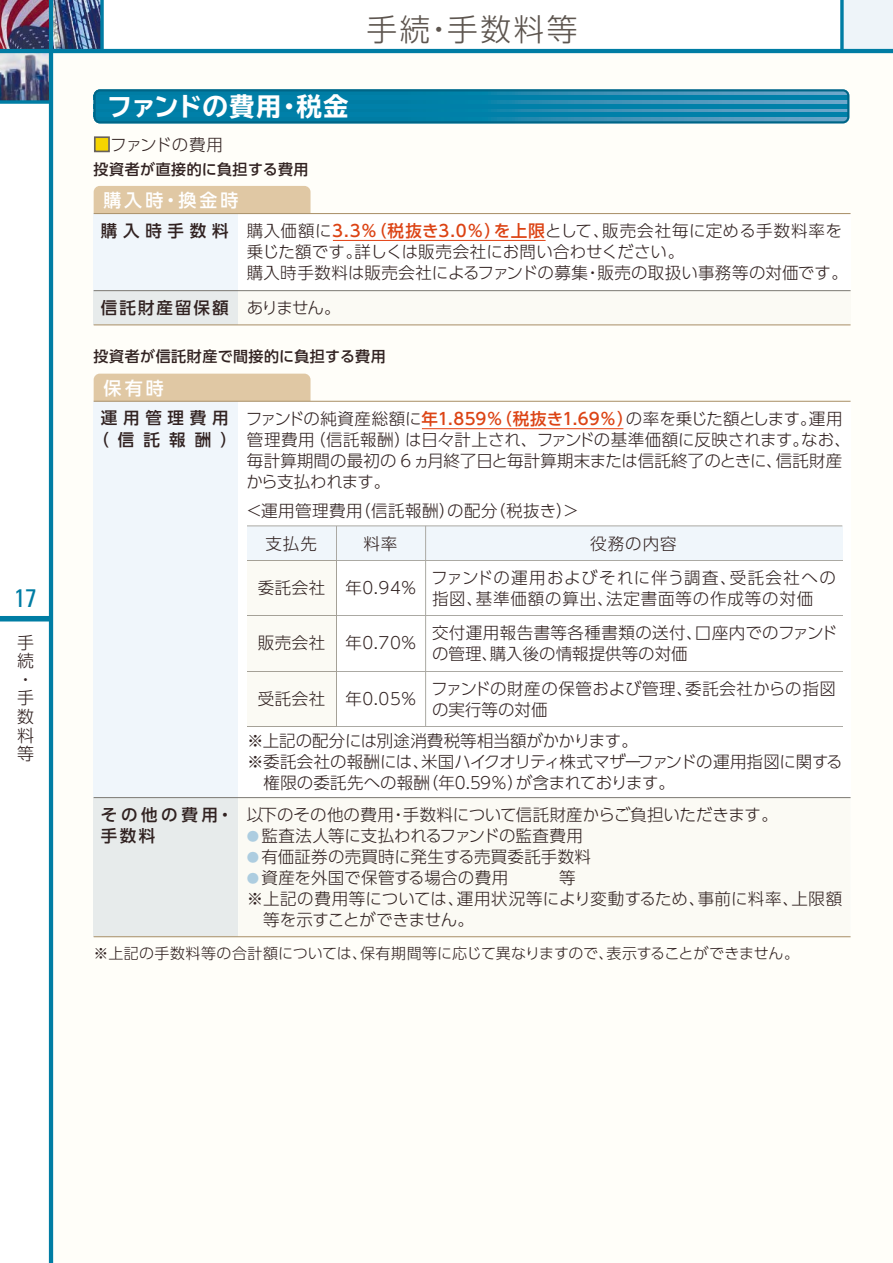
<style>
.page{position:relative;width:893px;height:1263px;background:#fff}
.page>*{position:absolute;margin:0;border:0;box-sizing:border-box;transform-origin:0 0}
.t1{font:30.75px "UD Shin Go Pro Light 90 pv RKSJ H";letter-spacing:.08em;color:#5d554f}
.t2{font:25.5px "TBUD Go Std Ex Bold 90 pv RKSJ H";color:#fff}
.t3{font:condensed 25.5px "Univers";color:#007da4}
.t4{font:18px "UD Shin Go Pro Medium 90 pv RKSJ H";letter-spacing:.17em;color:#fff}
.t5{font:16.95px/18.6px "UD Shin Go Pro Light 90 pv RKSJ H";color:#312221}
.t6{font:16.5px/21px "UD Shin Go Pro Light 90 pv RKSJ H";letter-spacing:.01em;color:#312221}
.t7{font:16.5px "UD Shin Go Pro Light 90 pv RKSJ H";letter-spacing:-.015em;color:#312221}
.t8{font:16.5px/21px "UD Shin Go Pro Light 90 pv RKSJ H";letter-spacing:.05em;color:#312221}
.t9{font:16.5px/32.5px "UD Shin Go Pro Light 90 pv RKSJ H";letter-spacing:.03em;color:#312221}
.t10{font:16.5px "UD Shin Go Pro Light 90 pv RKSJ H";letter-spacing:-.03em;color:#312221}
.t11{font:16.5px/21.3px "UD Shin Go Pro Medium 90 pv RKSJ H";letter-spacing:.345em;color:#312221;text-align:center}
.t12{font:16.5px/21.3px "UD Shin Go Pro Medium 90 pv RKSJ H";letter-spacing:.22em;color:#312221}
.t13{font:16.5px "UD Shin Go Pro Light 90 pv RKSJ H";letter-spacing:-.025em;color:#312221}
.t14{font:16.5px "UD Shin Go Pro Medium 90 pv RKSJ H";letter-spacing:.12em;color:#312221}
.t15{font:15px "UD Shin Go Pro Light 90 pv RKSJ H";color:#312221}
.t16{font:15px "UD Shin Go Pro Medium 90 pv RKSJ H";letter-spacing:.035em;color:#312221}
.s1{color:#f6d500}
.s2{font-family:"UD Shin Go Pro Medium 90 pv RKSJ H"}
.s3{font-family:"UD Shin Go Pro Medium 90 pv RKSJ H";color:#dc4314}
.s4{font-size:12.3px;color:#adcde0}
</style>
<div class="page">
<img style="left:0;top:0;width:100px;height:49px">
<img style="left:0;top:53px;width:49px;height:47px">
<div style="left:842px;top:0;width:51px;height:51px;background:#eef4f9"></div>
<svg style="left:840px;top:0;width:4px;height:49px"></svg>
<div style="left:51px;top:51px;width:842px;height:1212px;background:#fffef9"></div>
<div style="left:0;top:616px;width:51px;height:5px;background:#007da4"></div>
<hr style="left:49px;top:0;width:4px;height:1263px;background:#007da4">
<hr style="left:0;top:49px;width:893px;height:4px;background:#007da4">
<svg style="left:0;top:100px;width:49px;height:4px"></svg>
<svg style="left:100px;top:0;width:4px;height:49px"></svg>
<svg style="left:94px;top:89px;width:755px;height:34px;background:#1081a8"></svg>
<div style="left:94px;top:186px;width:216px;height:34px;background:#e0c8a4;border-radius:6px"></div>
<div style="left:94px;top:374px;width:216px;height:34px;background:#e0c8a4;border-radius:6px"></div>
<div style="left:94px;top:214px;width:756px;height:111px;background:#fff"></div>
<div style="left:94px;top:214px;width:144px;height:111px;background:#f0f6fb"></div>
<div style="left:238px;top:291px;width:612px;height:34px;background:#fbfaf4"></div>
<div style="left:94px;top:291px;width:144px;height:34px;background:#e7ebeb"></div>
<div style="left:94px;top:401px;width:756px;height:536px;background:#fff"></div>
<div style="left:94px;top:401px;width:144px;height:536px;background:#f0f6fb"></div>
<div style="left:238px;top:798px;width:612px;height:138px;background:#fbfaf4"></div>
<div style="left:94px;top:798px;width:144px;height:139px;background:#e7ebeb"></div>
<hr style="left:94px;top:324px;width:756px;height:1px;background:#ac936c">
<hr style="left:94px;top:213px;width:756px;height:1px;background:#ac936c">
<hr style="left:94px;top:290px;width:756px;height:1px;background:#7c7973">
<hr style="left:94px;top:401px;width:756px;height:1px;background:#ac936c">
<hr style="left:94px;top:936px;width:756px;height:1px;background:#ac936c">
<hr style="left:94px;top:797px;width:756px;height:1px;background:#7c7973">
<hr style="left:333px;top:240px;width:213px;height:1px;background:#e33e11">
<div style="left:94px;top:136px;width:16px;height:16px;border:2px solid #68615b"></div>
<div style="left:247px;top:526px;width:595px;height:34px;background:#f0f6fb"></div>
<hr style="left:247px;top:615px;width:595px;height:1px;background:#aba9a3">
<hr style="left:247px;top:671px;width:595px;height:1px;background:#aba9a3">
<hr style="left:247px;top:525px;width:595px;height:1px;background:#aba9a3">
<hr style="left:247px;top:560px;width:595px;height:1px;background:#aba9a3">
<hr style="left:336px;top:526px;width:1px;height:201px;background:#aba9a3">
<hr style="left:425px;top:526px;width:1px;height:201px;background:#aba9a3">
<hr style="left:247px;top:726px;width:595px;height:1px;background:#aba9a3">
<div style="left:247px;top:561px;width:88px;height:165px;background:#fbfaf4"></div>
<hr style="left:247px;top:615px;width:89px;height:1px;background:#a5a197">
<hr style="left:247px;top:671px;width:89px;height:1px;background:#a5a197">
<hr style="left:247px;top:560px;width:89px;height:1px;background:#a5a197">
<hr style="left:336px;top:560px;width:1px;height:166px;background:#a5a197">
<hr style="left:247px;top:726px;width:89px;height:1px;background:#a5a197">
<hr style="left:422px;top:428px;width:201px;height:1px;background:#e33e11">
<h2 class="t3" style="left:14px;top:582px;width:24px">17</h2>
<p class="t5" style="left:17px;top:635px;width:18px">手続・手数料等</p>
<h1 class="t1" style="left:366px;top:18px;width:213px">手続・手数料等</h1>
<h2 class="t2" style="left:107px;top:97px;width:244px">ファンドの費用・税金</h2>
<p class="t13" style="left:94px;top:138px;width:131px"><span class="s1">■</span>ファンドの費用</p>
<p class="t16" style="left:94px;top:163px;width:216px">投資者が直接的に負担する費用</p>
<p class="t4" style="left:103px;top:193px;width:137px">購入時・換金時</p>
<p class="t6" style="left:247px;top:223px;width:603px;text-indent:-146px"><span class="s2">購入時手数料</span> 購入価額に<span class="s3">3.3％（税抜き3.0％）を上限</span>として、販売会社毎に定める手数料率を乗じた額です。詳しくは販売会社にお問い合わせください。<br>購入時手数料は販売会社によるファンドの募集・販売の取扱い事務等の対価です。</p>
<p class="t6" style="left:247px;top:299px;width:95px">ありません。</p>
<p class="t14" style="left:101px;top:301px;width:129px">信託財産留保額</p>
<p class="t16" style="left:94px;top:351px;width:294px">投資者が信託財産で間接的に負担する費用</p>
<p class="t4" style="left:103px;top:381px;width:62px">保有時</p>
<p class="t11" style="left:92px;top:410px;width:146px">運用管理費用（信託報酬）</p>
<p class="t12" style="left:101px;top:806px;width:134px">その他の費用・手数料</p>
<p class="t6" style="left:246px;top:410px;width:606px">ファンドの純資産総額に<span class="s3">年1.859％（税抜き1.69％）</span>の率を乗じた額とします。運用管理費用（信託報酬）は日々計上され、ファンドの基準価額に反映されます。なお、毎計算期間の最初の 6ヵ月終了日と毎計算期末または信託終了のときに、信託財産から支払われます。</p>
<p class="t9" style="left:265px;top:497px;width:315px;text-indent:-20px">＜運用管理費用（信託報酬）の配分（税抜き）＞支払先</p>
<p class="t6" style="left:258px;top:579px;width:69px">委託会社</p>
<p class="t6" style="left:363px;top:535px;width:35px">料率</p>
<p class="t6" style="left:590px;top:535px;width:88px">役務の内容</p>
<p class="t6" style="left:345px;top:579px;width:73px">年0.94％</p>
<p class="t8" style="left:431px;top:569px;width:406px">ファンドの運用およびそれに伴う調査、受託会社への指図、基準価額の算出、法定書面等の作成等の対価</p>
<p class="t6" style="left:432px;top:625px;width:407px">交付運用報告書等各種書類の送付、口座内でのファンドの管理、購入後の情報提供等の対価</p>
<p class="t6" style="left:431px;top:680px;width:406px">ファンドの財産の保管および管理、委託会社からの指図の実行等の対価</p>
<p class="t6" style="left:345px;top:635px;width:73px">年0.70％</p>
<p class="t6" style="left:258px;top:635px;width:69px">販売会社</p>
<p class="t6" style="left:258px;top:690px;width:69px">受託会社</p>
<p class="t6" style="left:345px;top:690px;width:73px">年0.05％</p>
<p class="t6" style="left:247px;top:732px;width:392px">※上記の配分には別途消費税等相当額がかかります。</p>
<p class="t7" style="left:247px;top:755px;width:597px">※委託会社の報酬には、米国ハイクオリティ株式マザーファンドの運用指図に関する</p>
<p class="t6" style="left:264px;top:774px;width:413px">権限の委託先への報酬（年0.59％）が含まれております。</p>
<p class="t6" style="left:247px;top:807px;width:533px">以下のその他の費用・手数料について信託財産からご負担いただきます。</p>
<p class="t7" style="left:247px;top:830px;width:338px"><span class="s4">●</span> 監査法人等に支払われるファンドの監査費用</p>
<p class="t6" style="left:247px;top:849px;width:346px"><span class="s4">●</span> 有価証券の売買時に発生する売買委託手数料</p>
<p class="t6" style="left:247px;top:870px;width:330px"><span class="s4">●</span> 資産を外国で保管する場合の費用　　　等</p>
<p class="t6" style="left:247px;top:891px;width:597px">※上記の費用等については、運用状況等により変動するため、事前に料率、上限額</p>
<p class="t10" style="left:263px;top:914px;width:212px">等を示すことができません。</p>
<p class="t15" style="left:94px;top:948px;width:707px">※上記の手数料等の合計額については、保有期間等に応じて異なりますので、表示することができません。</p>
</div>
